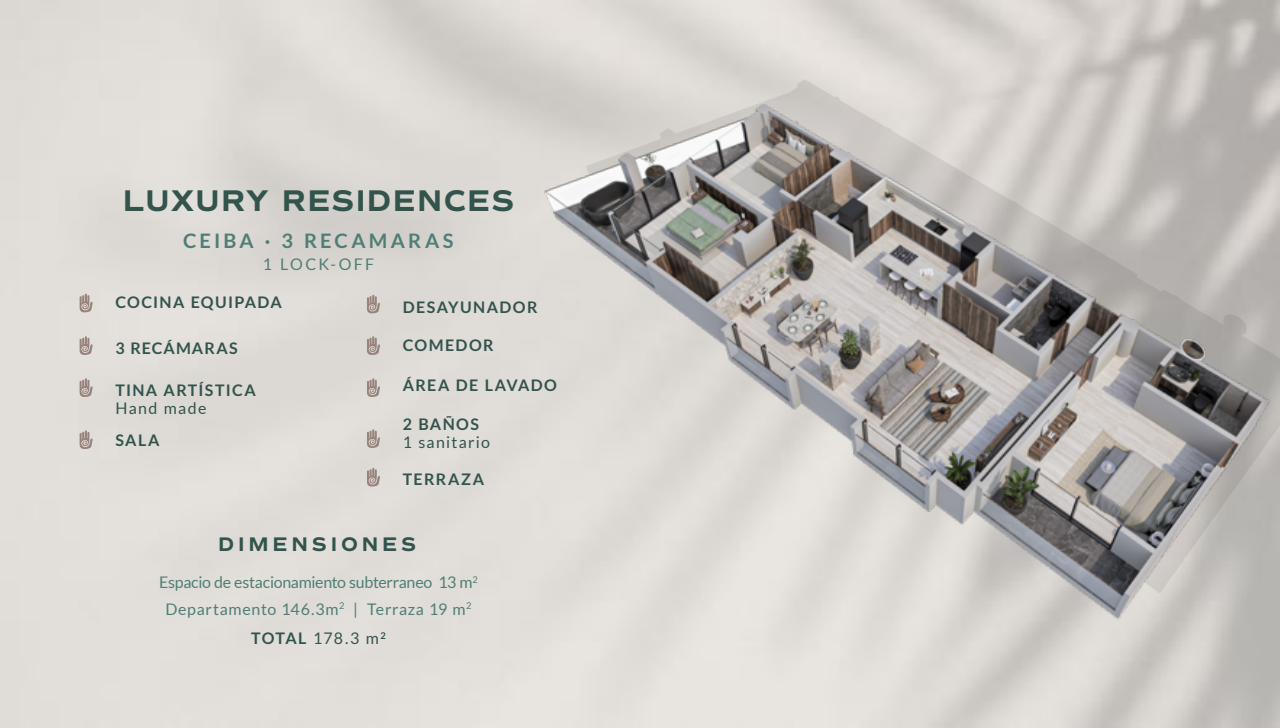
<style>
.page{position:relative;width:1280px;height:728px;background:#fff}
.page>*{position:absolute;margin:0;border:0;box-sizing:border-box;transform-origin:0 0}
.t1{font:700 30.4px "FONTSPRINGDEMO Commuters Sans";letter-spacing:.045em;color:#32544d}
.t2{font:700 20px "Lato";letter-spacing:.16em;color:#4f7e76}
.t3{font:700 20px "FONTSPRINGDEMO Commuters Sans";letter-spacing:.19em;color:#32544d}
.t4{font:16px/26.7px "Lato";letter-spacing:-.01em;color:#4f7e76;text-align:center}
.t5{font:700 16px "Lato";letter-spacing:.085em;color:#32544d}
.t6{font:16px "Lato";letter-spacing:.08em;color:#32544d}
.t7{font:700 16px "Lato";letter-spacing:.065em;color:#32544d}
.s1{font-weight:700}
</style>
<div class="page">
<div style="left:586px;top:80px;width:694px;height:513px;background:#231f20;opacity:.09"></div>
<img style="left:540px;top:91px;width:740px;height:546px">
<svg style="left:80px;top:294px;width:13px;height:18px"></svg>
<svg style="left:367px;top:295px;width:14px;height:19px"></svg>
<svg style="left:80px;top:336px;width:13px;height:19px"></svg>
<svg style="left:367px;top:336px;width:14px;height:19px"></svg>
<svg style="left:80px;top:378px;width:13px;height:19px"></svg>
<svg style="left:367px;top:378px;width:14px;height:19px"></svg>
<svg style="left:80px;top:430px;width:13px;height:19px"></svg>
<svg style="left:367px;top:429px;width:14px;height:19px"></svg>
<svg style="left:367px;top:468px;width:14px;height:19px"></svg>
<h1 class="t1" style="left:123px;top:188px;width:393px">LUXURY RESIDENCES</h1>
<p class="t2" style="left:183px;top:229px;width:272px">CEIBA · 3 RECAMARAS</p>
<p class="t4" style="left:263px;top:250px;width:113px">1 LOCK-OFF</p>
<p class="t5" style="left:115px;top:292px;width:168px">COCINA EQUIPADA</p>
<p class="t7" style="left:115px;top:339px;width:124px">3 RECÁMARAS</p>
<p class="t5" style="left:115px;top:380px;width:142px">TINA ARTÍSTICA</p>
<p class="t6" style="left:115px;top:398px;width:93px">Hand made</p>
<p class="t5" style="left:115px;top:430px;width:46px">SALA</p>
<p class="t5" style="left:403px;top:297px;width:136px">DESAYUNADOR</p>
<p class="t5" style="left:403px;top:335px;width:92px">COMEDOR</p>
<p class="t5" style="left:403px;top:375px;width:156px">ÁREA DE LAVADO</p>
<p class="t5" style="left:403px;top:414px;width:78px">2 BAÑOS</p>
<p class="t6" style="left:403px;top:432px;width:89px">1 sanitario</p>
<p class="t5" style="left:403px;top:469px;width:83px">TERRAZA</p>
<p class="t3" style="left:218px;top:536px;width:199px">DIMENSIONES</p>
<p class="t4" style="left:159px;top:568px;width:320px">Espacio de estacionamiento subterraneo 13 m<sup>2<br></sup>Departamento 146.3m<sup>2</sup> | Terraza 19 m<sup>2</sup></p>
<p class="t6" style="left:251px;top:628px;width:136px"><span class="s1">TOTAL</span> 178.3 m<sup>2</sup></p>
</div>
